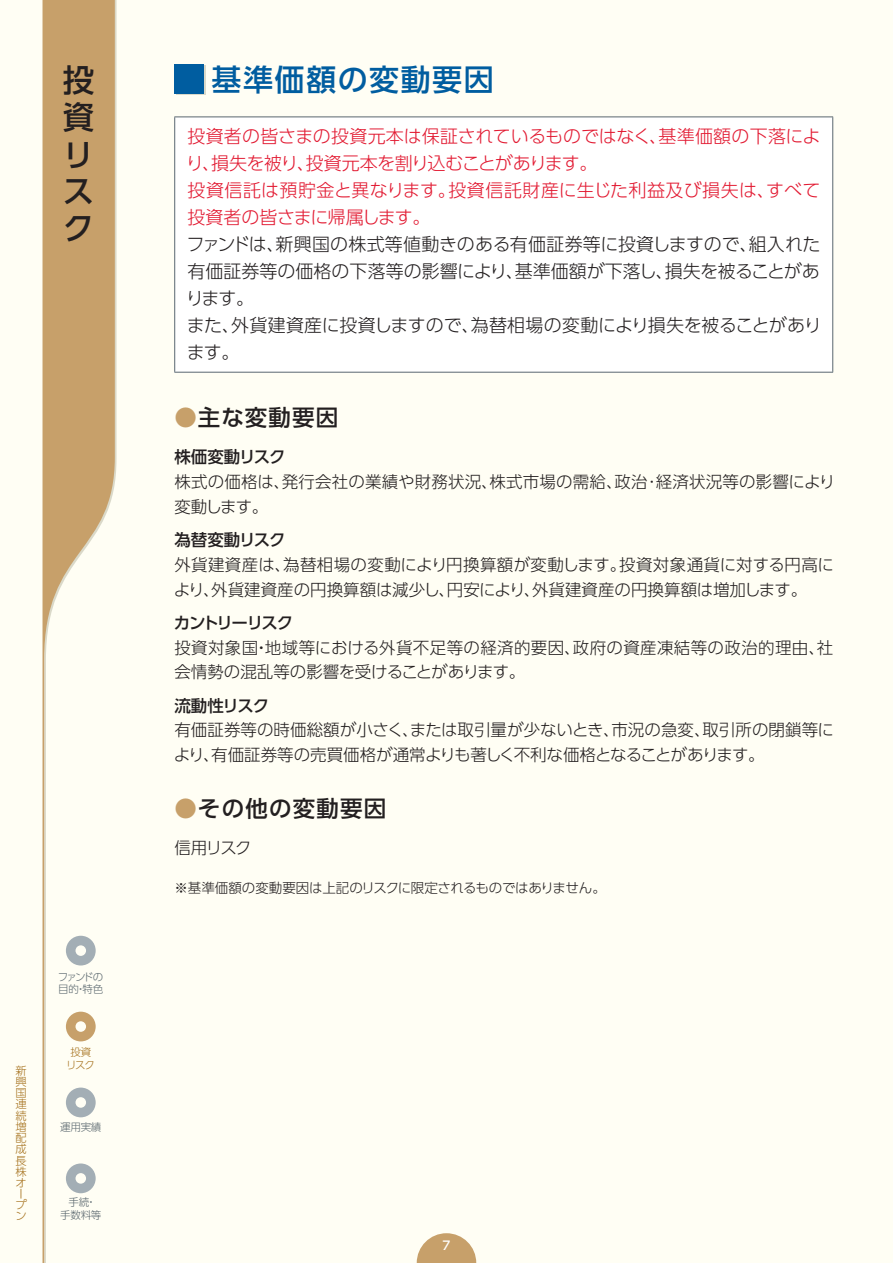
<style>
.page{position:relative;width:893px;height:1263px;background:#fffef4}
.page>*{position:absolute;margin:0;border:0;box-sizing:border-box;transform-origin:0 0}
.t1{font:500 31.5px/37.2px "UD Shin Go Pro";color:#231f20}
.A-大見出し{font:500 30px "UD Shin Go Pro";letter-spacing:.05em;color:#005da0}
.A-中見出し{font:500 22.5px "UD Shin Go Pro";letter-spacing:.05em;color:#231f20}
.A-11pt{font:300 18px/27px "UD Shin Go Pro";color:#231f20;text-align:justify}
.A-11pt-2{font:300 18px/27px "UD Shin Go Pro";letter-spacing:-.005em;color:#e21931}
.A-11pt-3{font:300 16.5px/24.8px "UD Shin Go Pro";color:#231f20}
.A-11pt-4{font:300 16.5px/24.8px "UD Shin Go Pro";letter-spacing:.02em;color:#231f20}
.A-小見出し{font:500 16.5px "UD Shin Go Pro";letter-spacing:-.035em;color:#231f20}
.A-小見出し-2{font:500 16.5px "UD Shin Go Pro";letter-spacing:-.09em;color:#231f20}
.A-小見出し-3{font:500 16.5px "UD Shin Go Pro";letter-spacing:-.07em;color:#231f20}
.A-8pt{font:300 13.5px "UD Shin Go Pro";letter-spacing:-.02em;color:#231f20}
.t2{font:500 12px "UD Shin Go Pro";color:#fff}
.t3{font:300 11.25px/11.1px "UD Shin Go Pro";color:#a6721e}
.t4{font:300 10.5px/12.6px "UD Shin Go Pro";letter-spacing:-.02em;color:#5a676e;text-align:center}
.t5{font:300 10.5px/12.6px "UD Shin Go Pro";letter-spacing:-.13em;color:#5a676e}
.t6{font:300 10.5px/12.6px "UD Shin Go Pro";color:#a6721e;text-align:center}
.s1{color:#c7a06a}
</style>
<div class="page">
<svg style="left:417px;top:1233px;width:59px;height:30px"></svg>
<svg style="left:43px;top:0;width:72px;height:1263px"></svg>
<svg style="left:66px;top:936px;width:30px;height:29px"></svg>
<svg style="left:66px;top:1012px;width:30px;height:29px"></svg>
<svg style="left:66px;top:1087px;width:30px;height:30px"></svg>
<svg style="left:66px;top:1163px;width:30px;height:30px"></svg>
<div style="left:176px;top:65px;width:30px;height:30px;background:#dad9c9"></div>
<div style="left:174px;top:64px;width:30px;height:30px;background:#005da0"></div>
<div style="left:175px;top:117px;width:658px;height:255px;background:#fff"></div>
<hr style="left:174px;top:117px;width:659px;height:1px;background:#5a676e">
<hr style="left:174px;top:117px;width:1px;height:255px;background:#5a676e">
<hr style="left:832px;top:117px;width:1px;height:255px;background:#5a676e">
<hr style="left:174px;top:372px;width:659px;height:1px;background:#5a676e">
<h1 class="t1" style="left:63px;top:60px;width:33px">投資リスク</h1>
<p class="t3" style="left:16px;top:1064px;width:13px">新興国連続増配成長株オープン</p>
<p class="t5" style="left:58px;top:970px;width:47px">ファンドの目的・特色</p>
<p class="t6" style="left:66px;top:1045px;width:30px">投資リスク</p>
<p class="t4" style="left:60px;top:1120px;width:43px">運用実績</p>
<p class="t4" style="left:60px;top:1195px;width:43px">手続・<br>手数料等</p>
<p class="A-大見出し" style="left:212px;top:55px;width:284px">基準価額の変動要因</p>
<p class="A-11pt-2" style="left:186px;top:122px;width:636px">投資者の皆さまの投資元本は保証されているものではなく、基準価額の下落により、損失を被り、投資元本を割り込むことがあります。</p>
<p class="A-11pt-2" style="left:187px;top:176px;width:634px">投資信託は預貯金と異なります。投資信託財産に生じた利益及び損失は、すべて投資者の皆さまに帰属します。</p>
<p class="A-11pt" style="left:186px;top:230px;width:636px">ファンドは、新興国の株式等値動きのある有価証券等に投資しますので、組入れた有価証券等の価格の下落等の影響により、基準価額が下落し、損失を被ることがあります。</p>
<p class="A-11pt" style="left:187px;top:311px;width:636px">また、外貨建資産に投資しますので、為替相場の変動により損失を被ることがあります。</p>
<p class="A-中見出し" style="left:174px;top:400px;width:165px"><span class="s1">●</span>主な変動要因</p>
<p class="A-小見出し" style="left:174px;top:444px;width:113px">株価変動リスク</p>
<p class="A-11pt-3" style="left:174px;top:469px;width:662px">株式の価格は、発行会社の業績や財務状況、株式市場の需給、政治･経済状況等の影響により変動します。</p>
<p class="A-小見出し" style="left:174px;top:526px;width:113px">為替変動リスク</p>
<p class="A-11pt-3" style="left:174px;top:552px;width:662px">外貨建資産は、為替相場の変動により円換算額が変動します。投資対象通貨に対する円高により、外貨建資産の円換算額は減少し、円安により、外貨建資産の円換算額は増加します。</p>
<p class="A-小見出し-2" style="left:174px;top:609px;width:121px">カントリーリスク</p>
<p class="A-11pt-4" style="left:174px;top:634px;width:661px">投資対象国・地域等における外貨不足等の経済的要因、政府の資産凍結等の政治的理由、社会情勢の混乱等の影響を受けることがあります。</p>
<p class="A-小見出し-3" style="left:174px;top:692px;width:96px">流動性リスク</p>
<p class="A-11pt-3" style="left:174px;top:717px;width:662px">有価証券等の時価総額が小さく、または取引量が少ないとき、市況の急変、取引所の閉鎖等により、有価証券等の売買価格が通常よりも著しく不利な価格となることがあります。</p>
<p class="A-中見出し" style="left:174px;top:790px;width:213px"><span class="s1">●</span>その他の変動要因</p>
<p class="A-11pt-3" style="left:174px;top:834px;width:79px">信用リスク</p>
<p class="A-8pt" style="left:174px;top:877px;width:433px">※基準価額の変動要因は上記のリスクに限定されるものではありません。</p>
<p class="t2" style="left:442px;top:1236px;width:9px">7</p>
</div>
